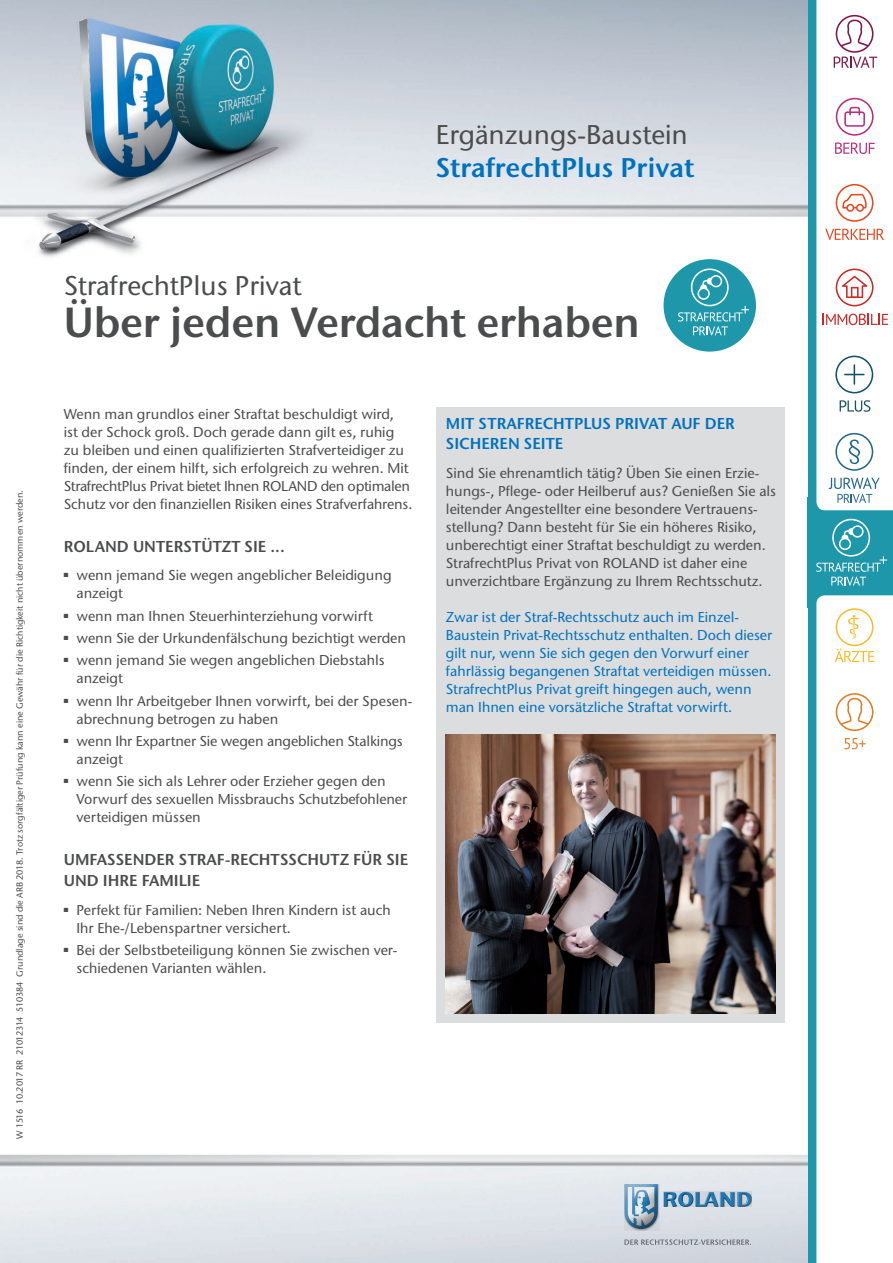
<style>
.page{position:relative;width:893px;height:1263px;background:#fff}
.page>*{position:absolute;margin:0;border:0;box-sizing:border-box;transform-origin:0 0}
.t1{font:600 42px "Stone Sans ITC Std";letter-spacing:-.01em;color:#4b4c4d}
.t2{font:500 27px "Stone Sans ITC Std";color:#4b4c4d}
.t3{font:600 27px "Stone Sans ITC Std";color:#0072bc}
.t4{font:600 15.75px/21px "Stone Sans ITC Std";color:#4b4c4d}
.t5{font:600 15.75px/20.2px "Stone Sans ITC Std";color:#0072bc}
.t6{font:500 14.25px/18px "Stone Sans ITC Std";color:#4b4c4d}
.t7{font:500 14.25px/18px "Stone Sans ITC Std";color:#0072bc}
.t8{font:500 9px "Stone Sans ITC Std";color:#4b4c4d}
</style>
<div class="page">
<svg style="left:751px;top:1191px;width:1px;height:16px"></svg>
<div style="left:663px;top:1191px;width:87px;height:15px;background:#cfd3da"></div>
<svg style="left:663px;top:1192px;width:88px;height:15px"></svg>
<svg style="left:658px;top:1184px;width:1px;height:47px"></svg>
<svg style="left:624px;top:1229px;width:34px;height:3px"></svg>
<svg style="left:624px;top:1184px;width:34px;height:45px;background:#8aa8bc"></svg>
<svg style="left:624px;top:1239px;width:127px;height:6px"></svg>
<img style="left:0;top:0;width:808px;height:260px">
<div style="left:808px;top:0;width:21px;height:1263px;background:#1e97ab"></div>
<div style="left:436px;top:407px;width:348px;height:615px;background:#dcdddf"></div>
<img style="left:445px;top:734px;width:330px;height:279px">
<div style="left:664px;top:259px;width:92px;height:93px;background:#1e97ab;border-radius:50%"></div>
<svg style="left:678px;top:268px;width:71px;height:67px"></svg>
<svg style="left:816px;top:678px;width:13px;height:585px;background:#f6fbfb"></svg>
<svg style="left:816px;top:0;width:77px;height:678px"></svg>
<svg style="left:822px;top:689px;width:52px;height:73px"></svg>
<h2 class="t2" style="left:436px;top:118px;width:253px">Ergänzungs-Baustein</h2>
<h2 class="t3" style="left:436px;top:151px;width:260px">StrafrechtPlus Privat</h2>
<p class="t8" style="left:14px;top:1138px;width:650px;rotate:-90deg">W 1516 10.2017 RR 21012314 510384 Grundlage sind die ARB 2018. Trotz sorgfältiger Prüfung kann eine Gewähr für die Richtigkeit nicht übernommen werden.</p>
<h2 class="t2" style="left:64px;top:269px;width:239px">StrafrechtPlus Privat</h2>
<h1 class="t1" style="left:64px;top:296px;width:578px">Über jeden Verdacht erhaben</h1>
<p class="t6" style="left:64px;top:405px;width:350px">Wenn man grundlos einer Straftat beschuldigt wird,<br>ist der Schock groß. Doch gerade dann gilt es, ruhig zu bleiben und einen qualifizierten Strafverteidiger zu finden, der einem hilft, sich erfolgreich zu wehren. Mit StrafrechtPlus Privat bietet Ihnen ROLAND den optimalen Schutz vor den finanziellen Risiken eines Strafverfahrens.</p>
<p class="t4" style="left:64px;top:536px;width:223px">ROLAND UNTERSTÜTZT SIE ...</p>
<p class="t6" style="left:77px;top:566px;width:316px;text-indent:-13px">■ wenn jemand Sie wegen angeblicher Beleidigung anzeigt</p>
<p class="t6" style="left:64px;top:607px;width:311px">■ wenn man Ihnen Steuerhinterziehung vorwirft</p>
<p class="t6" style="left:64px;top:629px;width:344px">■ wenn Sie der Urkundenfälschung bezichtigt werden</p>
<p class="t6" style="left:77px;top:651px;width:310px;text-indent:-13px">■ wenn jemand Sie wegen angeblichen Diebstahls anzeigt</p>
<p class="t6" style="left:77px;top:691px;width:337px;text-indent:-13px">■ wenn Ihr Arbeitgeber Ihnen vorwirft, bei der Spesen&shy;abrechnung betrogen zu haben</p>
<p class="t6" style="left:77px;top:732px;width:328px;text-indent:-13px">■ wenn Ihr Expartner Sie wegen angeblichen Stalkings anzeigt</p>
<p class="t6" style="left:77px;top:772px;width:332px;text-indent:-13px">■ wenn Sie sich als Lehrer oder Erzieher gegen den<br>Vorwurf des sexuellen Missbrauchs Schutzbefohlener verteidigen müssen</p>
<p class="t4" style="left:64px;top:849px;width:346px">UMFASSENDER STRAF-RECHTSSCHUTZ FÜR SIE<br>UND IHRE FAMILIE</p>
<p class="t6" style="left:77px;top:901px;width:316px;text-indent:-13px">■ Perfekt für Familien: Neben Ihren Kindern ist auch<br>Ihr Ehe-/Lebenspartner versichert.</p>
<p class="t6" style="left:77px;top:941px;width:322px;text-indent:-13px">■ Bei der Selbstbeteiligung können Sie zwischen ver&shy;schiedenen Varianten wählen.</p>
<p class="t5" style="left:446px;top:413px;width:290px">MIT STRAFRECHTPLUS PRIVAT AUF DER<br>SICHEREN SEITE</p>
<p class="t6" style="left:446px;top:464px;width:332px">Sind Sie ehrenamtlich tätig? Üben Sie einen Erzie&shy;hungs-, Pflege- oder Heilberuf aus? Genießen Sie als leitender Angestellter eine besondere Vertrauens&shy;stellung? Dann besteht für Sie ein höheres Risiko, unberechtigt einer Straftat beschuldigt zu werden.<br>StrafrechtPlus Privat von ROLAND ist daher eine unverzichtbare Ergänzung zu Ihrem Rechtsschutz.</p>
<p class="t7" style="left:446px;top:608px;width:328px">Zwar ist der Straf-Rechtsschutz auch im Einzel-Baustein Privat-Rechtsschutz enthalten. Doch dieser gilt nur, wenn Sie sich gegen den Vorwurf einer fahrlässig begangenen Straftat verteidigen müssen.<br>StrafrechtPlus Privat greift hingegen auch, wenn man Ihnen eine vorsätzliche Straftat vorwirft.</p>
</div>
